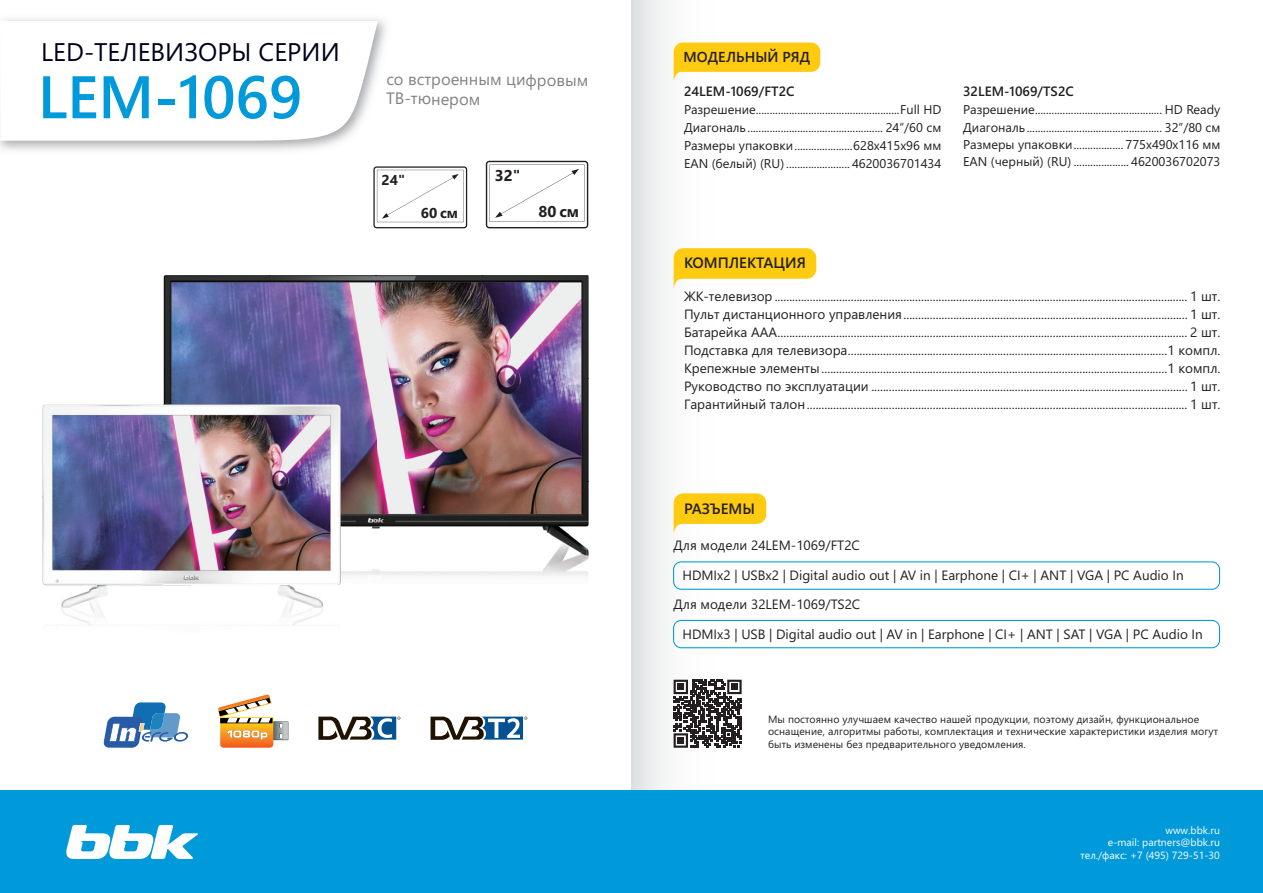
<style>
.page{position:relative;width:1263px;height:893px;background:#fff}
.page>*{position:absolute;margin:0;border:0;box-sizing:border-box;transform-origin:0 0}
.t1{font:600 60px "Segoe UI";color:#009ada}
.t2{font:25.5px "Segoe UI";color:#00011e}
.t3{font:16.5px/19.2px "Segoe UI";letter-spacing:-.005em;color:#808285}
.t4{font:700 15.75px "Segoe UI";color:#231f20}
.t5{font:600 15px "Segoe UI";color:#231f20}
.t6{font:600 14.4px "Segoe UI";color:#231f20}
.t7{font:700 14.4px "Segoe UI";color:#231f20}
.t8{font:13.5px/18px "Segoe UI";color:#231f20;text-align:justify}
.t9{font:600 13.5px "Segoe UI";color:#231f20}
.t10{font:12.75px/17.7px "Segoe UI";color:#231f20;text-align:justify}
.t11{font:10.5px/12.6px "Segoe UI";letter-spacing:.005em;color:#231f20}
.t12{font:10.5px/12.6px "Segoe UI";color:#fff;text-align:right}
</style>
<div class="page">
<svg style="left:0;top:21px;width:378px;height:120px"></svg>
<div style="left:631px;top:0;width:148px;height:791px;background:linear-gradient(to right,#ececed,#fff)"></div>
<div style="left:0;top:791px;width:1263px;height:102px;background:#009ada"></div>
<svg style="left:674px;top:248px;width:142px;height:40px"></svg>
<svg style="left:66px;top:825px;width:132px;height:34px"></svg>
<svg style="left:674px;top:43px;width:146px;height:38px"></svg>
<svg style="left:373px;top:166px;width:94px;height:62px"></svg>
<svg style="left:486px;top:161px;width:102px;height:67px"></svg>
<svg style="left:218px;top:694px;width:70px;height:54px"></svg>
<svg style="left:430px;top:717px;width:97px;height:23px"></svg>
<svg style="left:318px;top:717px;width:82px;height:23px"></svg>
<svg style="left:103px;top:702px;width:86px;height:46px"></svg>
<img style="left:163px;top:275px;width:425px;height:103px">
<img style="left:163px;top:378px;width:213px;height:52px">
<img style="left:376px;top:378px;width:212px;height:198px">
<img style="left:340px;top:430px;width:36px;height:154px">
<img style="left:43px;top:405px;width:148px;height:220px">
<img style="left:278px;top:584px;width:62px;height:41px">
<img style="left:163px;top:405px;width:177px;height:179px">
<svg style="left:674px;top:493px;width:92px;height:40px"></svg>
<svg style="left:673px;top:561px;width:547px;height:29px"></svg>
<svg style="left:673px;top:620px;width:547px;height:28px"></svg>
<svg style="left:674px;top:680px;width:68px;height:68px"></svg>
<div style="left:678px;top:737px;width:6px;height:7px;background:#231f20"></div>
<h2 class="t2" style="left:41px;top:43px;width:300px">LED-ТЕЛЕВИЗОРЫ СЕРИИ</h2>
<h1 class="t1" style="left:38px;top:62px;width:266px">LEM-1069</h1>
<p class="t3" style="left:386px;top:71px;width:204px">со встроенным цифровым<br>ТВ-тюнером</p>
<p class="t7" style="left:382px;top:171px;width:25px">24"</p>
<p class="t7" style="left:421px;top:204px;width:39px">60 см</p>
<p class="t4" style="left:495px;top:166px;width:27px">32"</p>
<p class="t4" style="left:538px;top:202px;width:42px">80 см</p>
<p class="t6" style="left:684px;top:49px;width:128px">МОДЕЛЬНЫЙ РЯД</p>
<p class="t9" style="left:684px;top:83px;width:112px">24LEM-1069/FT2C</p>
<p class="t10" style="left:684px;top:102px;width:259px">Разрешение....................................................Full HD Диагональ................................................. 24”/60 см Размеры упаковки.....................628x415x96 мм EAN (белый) (RU) ....................... 4620036701434</p>
<p class="t9" style="left:963px;top:83px;width:112px">32LEM-1069/TS2C</p>
<p class="t10" style="left:963px;top:102px;width:259px;line-height:17.2px">Разрешение.............................................. HD Ready Диагональ................................................. 32”/80 см Размеры упаковки.................. 775x490x116 мм EAN (черный) (RU) .................... 4620036702073</p>
<p class="t5" style="left:684px;top:254px;width:123px">КОМПЛЕКТАЦИЯ</p>
<p class="t8" style="left:684px;top:288px;width:538px">ЖК-телевизор ............................................................................................................................................. 1 шт.<br>Пульт дистанционного управления................................................................................................. 1 шт.<br>Батарейка ААА............................................................................................................................................ 2 шт.<br>Подставка для телевизора.............................................................................................................1 компл.<br>Крепежные элементы......................................................................................................................1 компл.<br>Руководство по эксплуатации ............................................................................................................ 1 шт.<br>Гарантийный талон.................................................................................................................................. 1 шт.</p>
<p class="t5" style="left:684px;top:500px;width:72px">РАЗЪЕМЫ</p>
<p class="t8" style="left:674px;top:538px;width:188px">Для модели 24LEM-1069/FT2C</p>
<p class="t8" style="left:682px;top:568px;width:503px">HDMIx2 | USBx2 | Digital audio out | AV in | Earphone | CI+ | ANT | VGA | PC Audio In</p>
<p class="t8" style="left:674px;top:596px;width:188px">Для модели 32LEM-1069/TS2C</p>
<p class="t8" style="left:682px;top:626px;width:522px">HDMIx3 | USB | Digital audio out | AV in | Earphone | CI+ | ANT | SAT | VGA | PC Audio In</p>
<p class="t11" style="left:768px;top:714px;width:451px">Мы постоянно улучшаем качество нашей продукции, поэтому дизайн, функциональное оснащение, алгоритмы работы, комплектация и технические характеристики изделия могут быть изменены без предварительного уведомления.</p>
<p class="t12" style="left:1080px;top:825px;width:141px">www.bbk.ru<br>e-mail: partners@bbk.ru тел./факс: +7 (495) 729-51-30</p>
</div>
